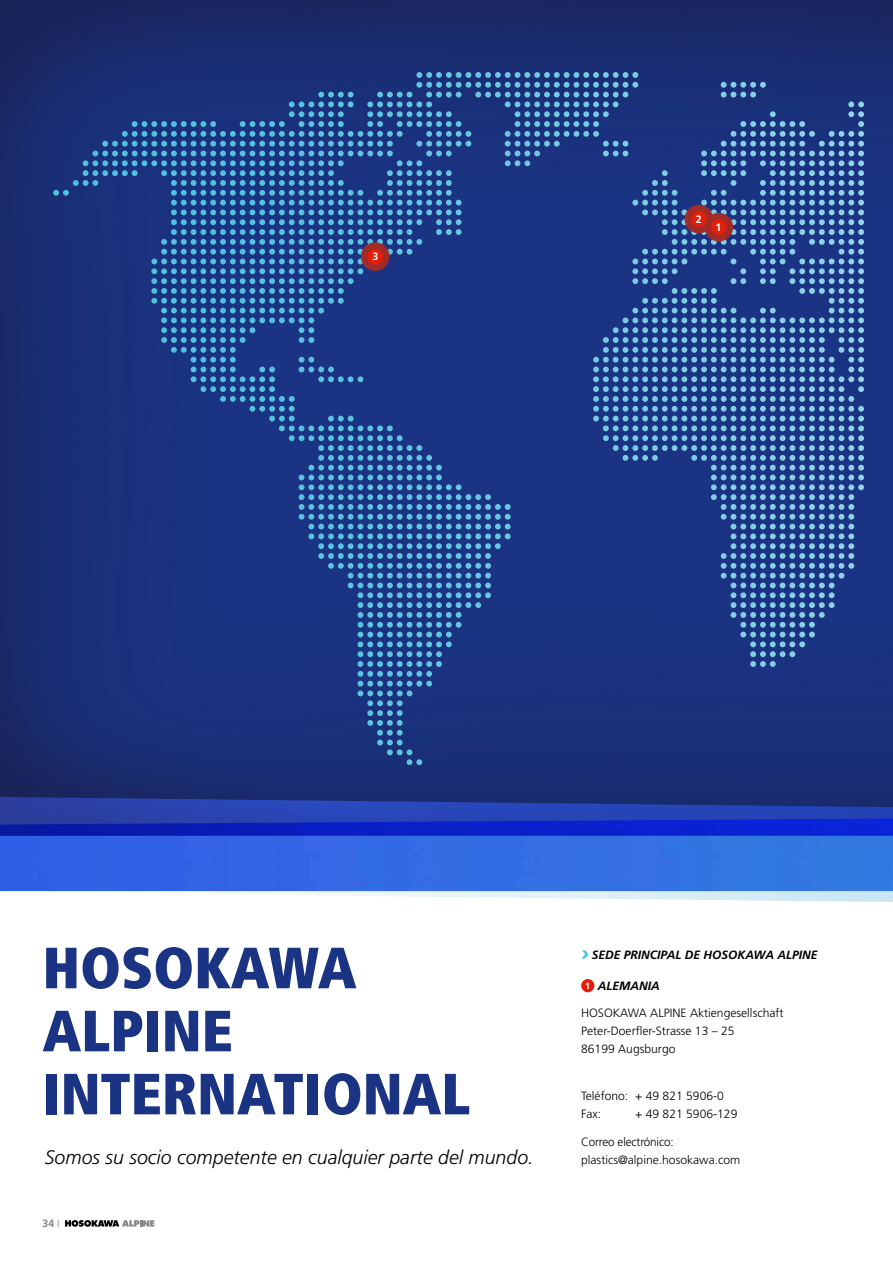
<style>
.page{position:relative;width:893px;height:1263px;background:#fff}
.page>*{position:absolute;margin:0;border:0;box-sizing:border-box;transform-origin:0 0}
.t1{font:900 condensed 58.05px/63px "Frutiger LT Std";color:#1a3382}
.t2{font:italic 300 19.5px "Frutiger LT Std";color:#000}
.t3{font:300 12px/18px "Frutiger LT Std";color:#000}
.t4{font:italic 700 12px "Frutiger LT Std";color:#000}
.t5{font:700 10.65px "Frutiger LT Std";color:#fff}
.t6{font:700 10.5px "Frutiger LT Std";color:#868786}
.s1{font-style:normal;font-size:9px;color:#fff}
.s2{font-weight:300}
</style>
<div class="page">
<img style="left:0;top:0;width:893px;height:797px">
<img style="left:0;top:797px;width:893px;height:105px">
<svg style="left:416px;top:72px;width:350px;height:16px;background:#2e538f"></svg>
<div style="left:361px;top:242px;width:28px;height:29px;background:#a22b28;border-radius:50%"></div>
<div style="left:367px;top:249px;width:16px;height:15px;background:#e41e0a;border-radius:50%"></div>
<div style="left:685px;top:205px;width:28px;height:28px;background:#a22b28;border-radius:50%"></div>
<div style="left:691px;top:211px;width:16px;height:16px;background:#e41e0a;border-radius:50%"></div>
<div style="left:704px;top:213px;width:29px;height:28px;background:#a22b28;border-radius:50%"></div>
<div style="left:711px;top:219px;width:16px;height:16px;background:#e41e0a;border-radius:50%"></div>
<svg style="left:65px;top:1220px;width:89px;height:7px"></svg>
<svg style="left:581px;top:950px;width:7px;height:9px"></svg>
<div style="left:581px;top:979px;width:13px;height:13px;background:#e41e0a;border-radius:50%"></div>
<p class="t5" style="left:372px;top:250px;width:7px">3</p>
<p class="t5" style="left:696px;top:213px;width:7px">2</p>
<p class="t5" style="left:716px;top:221px;width:7px">1</p>
<h1 class="t1" style="left:43px;top:936px;width:429px">HOSOKAWA<br>ALPINE<br>INTERNATIONAL</h1>
<p class="t4" style="left:592px;top:947px;width:227px">SEDE PRINCIPAL DE HOSOKAWA ALPINE</p>
<p class="t4" style="left:585px;top:979px;width:76px"><span class="s1">1</span> ALEMANIA</p>
<p class="t3" style="left:581px;top:1004px;width:204px">HOSOKAWA ALPINE Aktiengesellschaft<br>Peter-Doerfler-Strasse 13 – 25<br>86199 Augsburgo</p>
<p class="t3" style="left:581px;top:1087px;width:144px">Teléfono: + 49 821 5906-0<br>Fax:</p>
<p class="t3" style="left:635px;top:1105px;width:104px">+ 49 821 5906-129</p>
<p class="t3" style="left:581px;top:1133px;width:94px">Correo electrónico:</p>
<h2 class="t2" style="left:45px;top:1146px;width:490px">Somos su socio competente en cualquier parte del mundo.</h2>
<p class="t3" style="left:581px;top:1151px;width:161px">plastics@alpine.hosokawa.com</p>
<p class="t6" style="left:43px;top:1217px;width:18px">34 <span class="s2">I</span></p>
</div>
